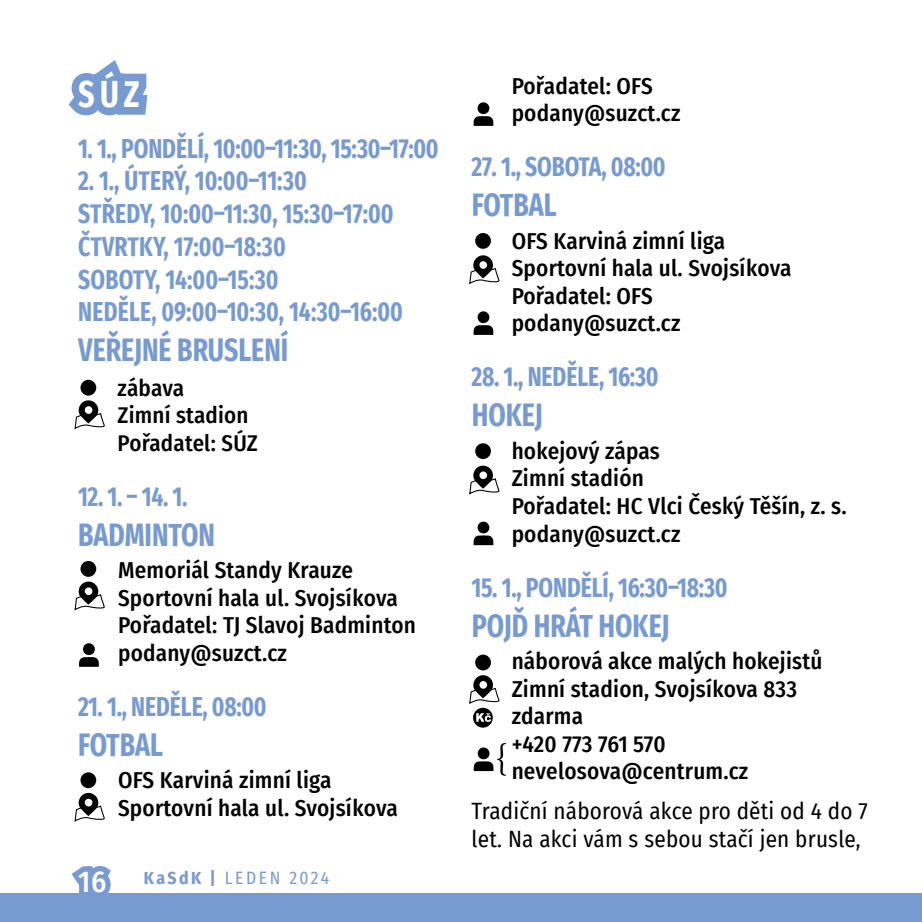
<style>
.page{position:relative;width:922px;height:922px;background:#fff}
.page>*{position:absolute;margin:0;border:0;box-sizing:border-box;transform-origin:0 0}
.t1{font:700 37.5px "Fira Sans Condensed";color:#fff;scale:.85 1}
.t2{font:700 32.5px "Fira Sans Condensed";color:#779ad0;scale:.85 1}
.t3{font:700 27.5px/32.8px "Fira Sans Condensed";letter-spacing:-.005em;color:#779ad0;scale:.85 1}
.t4{font:500 23px/27.5px "Fira Sans Condensed";letter-spacing:.01em;color:#000}
.t5{font:23px/27.5px "Fira Sans Condensed";letter-spacing:.01em;color:#000}
.t6{font:500 22.75px/27.2px "Fira Sans Condensed";color:#000}
.t7{font:17.5px "Fira Sans Condensed";letter-spacing:.15em;color:#779ad0}
.s1{font-weight:500;font-size:30px;color:#fff}
.s2{font-weight:700}
</style>
<div class="page">
<svg style="left:71px;top:866px;width:40px;height:27px"></svg>
<div style="left:0;top:893px;width:921px;height:28px;background:#779ad0"></div>
<svg style="left:68px;top:60px;width:80px;height:56px"></svg>
<svg style="left:469px;top:255px;width:31px;height:30px"></svg>
<svg style="left:469px;top:465px;width:31px;height:30px"></svg>
<svg style="left:74px;top:581px;width:31px;height:30px"></svg>
<svg style="left:74px;top:792px;width:31px;height:30px"></svg>
<svg style="left:74px;top:400px;width:31px;height:30px"></svg>
<svg style="left:473px;top:325px;width:20px;height:10px"></svg>
<div style="left:477px;top:311px;width:12px;height:12px;background:#000;border-radius:50%"></div>
<svg style="left:473px;top:535px;width:20px;height:10px"></svg>
<div style="left:477px;top:521px;width:12px;height:12px;background:#000;border-radius:50%"></div>
<svg style="left:473px;top:116px;width:20px;height:10px"></svg>
<div style="left:477px;top:102px;width:12px;height:12px;background:#000;border-radius:50%"></div>
<div style="left:475px;top:233px;width:16px;height:16px;background:#000;border-radius:50%"></div>
<div style="left:475px;top:443px;width:16px;height:16px;background:#000;border-radius:50%"></div>
<div style="left:475px;top:654px;width:16px;height:16px;background:#000;border-radius:50%"></div>
<div style="left:80px;top:560px;width:16px;height:17px;background:#000;border-radius:50%"></div>
<div style="left:80px;top:772px;width:16px;height:16px;background:#000;border-radius:50%"></div>
<div style="left:80px;top:379px;width:16px;height:16px;background:#000;border-radius:50%"></div>
<svg style="left:79px;top:657px;width:20px;height:9px"></svg>
<div style="left:83px;top:643px;width:12px;height:12px;background:#000;border-radius:50%"></div>
<svg style="left:473px;top:743px;width:32px;height:32px"></svg>
<svg style="left:473px;top:707px;width:20px;height:20px"></svg>
<svg style="left:469px;top:675px;width:31px;height:46px"></svg>
<h1 class="t1" style="left:78px;top:63px;width:74px">SÚZ</h1>
<p class="t3" style="left:78px;top:130px;width:425px">1. 1., PONDĚLÍ, 10:00–11:30, 15:30–17:00</p>
<p class="t3" style="left:78px;top:162px;width:373px">2. 1., ÚTERÝ, 10:00–11:30<br>STŘEDY, 10:00–11:30, 15:30–17:00<br>ČTVRT</p>
<p class="t3" style="left:139px;top:228px;width:174px">KY, 17:00–18:30</p>
<p class="t3" style="left:78px;top:260px;width:17px">SOBOT</p>
<p class="t3" style="left:78px;top:260px;width:384px;text-indent:66px">Y, 14:00–15:30<br>NEDĚLE, 09:00–10:30, 14:30–16:00</p>
<h2 class="t2" style="left:78px;top:322px;width:249px">VEŘEJNÉ BRUSLENÍ</h2>
<p class="t4" style="left:118px;top:373px;width:68px">zábava</p>
<p class="t6" style="left:118px;top:400px;width:132px">Zimní stadion<br>Pořadatel: SÚZ</p>
<p class="t3" style="left:78px;top:478px;width:130px">12. 1. – 14. 1.</p>
<h2 class="t2" style="left:78px;top:507px;width:163px">BADMINTON</h2>
<p class="t4" style="left:78px;top:555px;width:29px">M</p>
<p class="t4" style="left:135px;top:555px;width:220px">emoriál Standy Krauze</p>
<p class="t4" style="left:78px;top:582px;width:321px">S portovní hala ul. Svojsíkova</p>
<p class="t4" style="left:118px;top:610px;width:299px">Pořadatel: TJ Slavoj Badminton</p>
<p class="t4" style="left:118px;top:637px;width:170px">podany@suzct.cz</p>
<p class="t3" style="left:78px;top:688px;width:223px">21. 1., NEDĚLE, 08:00</p>
<h2 class="t2" style="left:78px;top:717px;width:18px">FOTBA</h2>
<h2 class="t2" style="left:150px;top:717px;width:17px">L</h2>
<p class="t4" style="left:78px;top:765px;width:20px">OFS</p>
<p class="t4" style="left:78px;top:765px;width:321px;text-indent:82px">Karviná zimní liga<br>S portovní hala ul. Svojsíkova</p>
<p class="t7" style="left:78px;top:864px;width:253px"><span class="s1">16</span> <span class="s2">KASDK |</span> leden 2024</p>
<p class="t4" style="left:511px;top:71px;width:170px">Pořadatel: OFS podany@suzct.cz</p>
<p class="t3" style="left:471px;top:148px;width:80px">27. 1., SOBOTA</p>
<p class="t3" style="left:601px;top:148px;width:77px">, 08:00</p>
<h2 class="t2" style="left:471px;top:178px;width:18px">FOTBA</h2>
<h2 class="t2" style="left:543px;top:178px;width:17px">L</h2>
<p class="t4" style="left:471px;top:226px;width:20px">OFS</p>
<p class="t4" style="left:553px;top:226px;width:173px">Karviná zimní liga</p>
<p class="t4" style="left:471px;top:253px;width:321px">S portovní hala ul. Svojsíkova</p>
<p class="t4" style="left:511px;top:281px;width:118px">Pořadatel: OFS</p>
<p class="t4" style="left:511px;top:308px;width:170px">podany@suzct.cz</p>
<p class="t3" style="left:471px;top:358px;width:221px">28. 1., NEDĚLE, 16:30</p>
<h2 class="t2" style="left:471px;top:388px;width:85px">HOKEJ</h2>
<p class="t4" style="left:511px;top:436px;width:150px">hokejový zápas</p>
<p class="t4" style="left:471px;top:463px;width:174px">Zimní stadión</p>
<p class="t4" style="left:511px;top:491px;width:336px">Pořadatel: HC Vlci Český Těšín, z. s.</p>
<p class="t4" style="left:511px;top:518px;width:170px">podany@suzct.cz</p>
<p class="t3" style="left:471px;top:568px;width:302px">15. 1., PO NDĚLÍ, 16:30–18:30</p>
<h2 class="t2" style="left:471px;top:598px;width:91px">POJĎ HRÁT</h2>
<h2 class="t2" style="left:598px;top:598px;width:85px">HO KEJ</h2>
<p class="t4" style="left:511px;top:646px;width:312px">náborová akce malých hokejistů</p>
<p class="t4" style="left:471px;top:673px;width:327px">Zimní stadion, Svojsíkova 833</p>
<p class="t4" style="left:511px;top:701px;width:73px">zdarma</p>
<p class="t4" style="left:511px;top:728px;width:155px">+420 773 761 570</p>
<p class="t4" style="left:511px;top:756px;width:238px">nevelosova@centrum.cz</p>
<p class="t5" style="left:471px;top:796px;width:397px">Tradiční náborová akce pro děti od 4 do 7 let. N a akci vám s sebou stačí jen brusle,</p>
</div>
